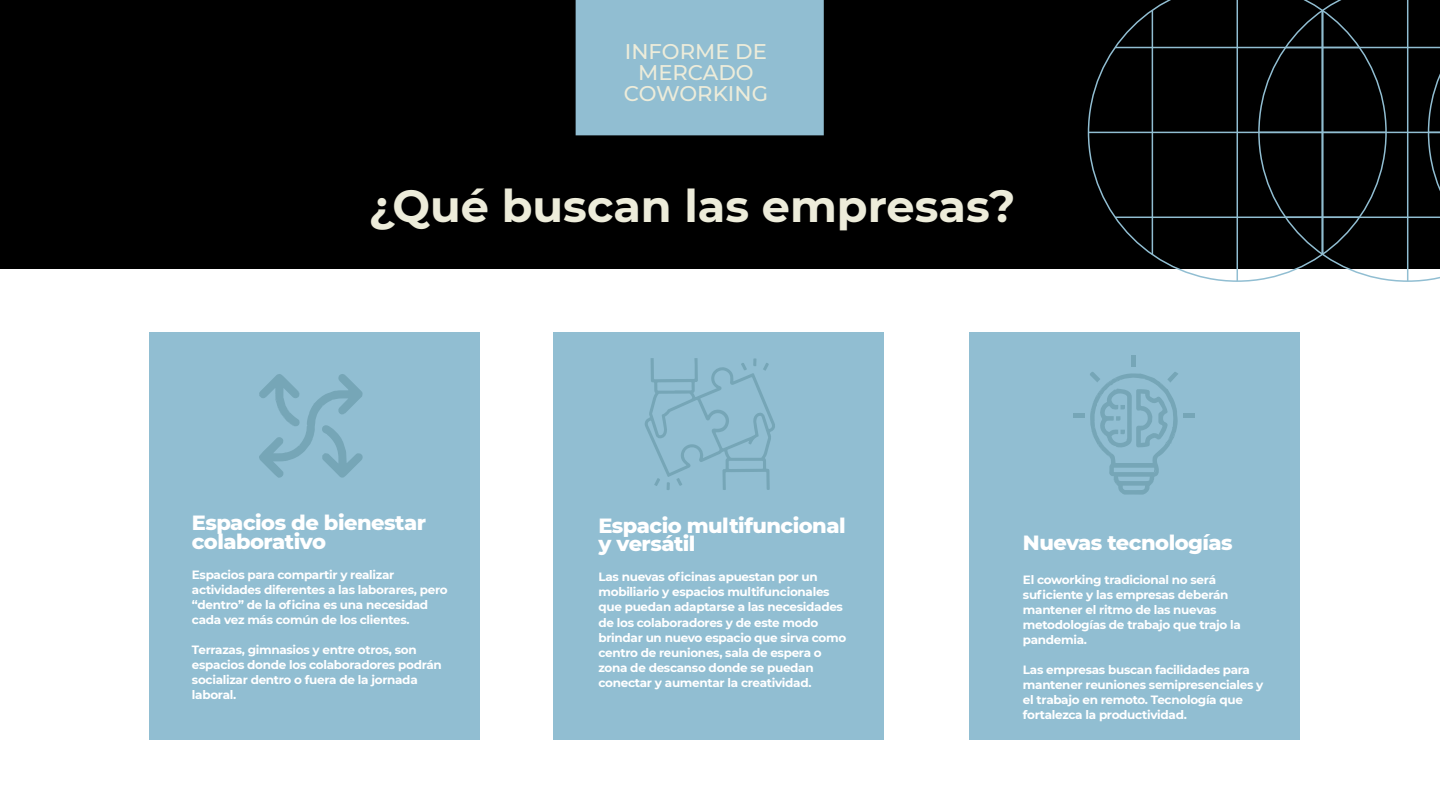
<style>
.page{position:relative;width:1440px;height:810px;background:#fff}
.page>*{position:absolute;margin:0;border:0;box-sizing:border-box;transform-origin:0 0}
.t1{font:700 44.7px "Montserrat";color:#edecda}
.t2{font:500 21.23px/21px "Montserrat";color:#edecda;text-align:center}
.t3{font:800 21px/18.8px "Montserrat";letter-spacing:-.025em;color:#fff}
.t4{font:700 12px/15px "Montserrat";letter-spacing:-.025em;color:#fff}
</style>
<div class="page">
<div style="left:0;top:0;width:1440px;height:269px;background:#000"></div>
<div style="left:576px;top:0;width:248px;height:135px;background:#91bed2"></div>
<div style="left:149px;top:333px;width:331px;height:407px;background:#91bed2"></div>
<div style="left:553px;top:333px;width:331px;height:407px;background:#91bed2"></div>
<div style="left:969px;top:333px;width:331px;height:407px;background:#91bed2"></div>
<svg style="left:1088px;top:0;width:170px;height:282px"></svg>
<hr style="left:1237px;top:0;width:1px;height:281px;background:#91bed2">
<hr style="left:1152px;top:10px;width:1px;height:245px;background:#91bed2">
<hr style="left:1089px;top:132px;width:297px;height:1px;background:#91bed2">
<hr style="left:1115px;top:217px;width:244px;height:1px;background:#91bed2">
<hr style="left:1115px;top:47px;width:244px;height:1px;background:#91bed2">
<svg style="left:1258px;top:0;width:170px;height:282px"></svg>
<hr style="left:1407px;top:0;width:1px;height:281px;background:#91bed2">
<hr style="left:1322px;top:10px;width:2px;height:245px;background:#91bed2">
<hr style="left:1259px;top:132px;width:181px;height:1px;background:#91bed2">
<hr style="left:1286px;top:217px;width:154px;height:1px;background:#91bed2">
<hr style="left:1286px;top:47px;width:154px;height:1px;background:#91bed2">
<svg style="left:1428px;top:46px;width:12px;height:235px"></svg>
<hr style="left:1132px;top:355px;width:4px;height:11px;background:#76a6b7">
<hr style="left:1184px;top:414px;width:11px;height:4px;background:#76a6b7">
<hr style="left:1073px;top:414px;width:11px;height:4px;background:#76a6b7">
<svg style="left:1090px;top:372px;width:88px;height:123px"></svg>
<svg style="left:645px;top:358px;width:130px;height:132px"></svg>
<svg style="left:259px;top:374px;width:104px;height:104px"></svg>
<h2 class="t2" style="left:624px;top:40px;width:146px">INFORME DE<br>MERCADO<br>COWORKING</h2>
<h1 class="t1" style="left:369px;top:174px;width:648px">¿Qué buscan las empresas?</h1>
<h3 class="t3" style="left:192px;top:512px;width:236px">Espacios de bienestar colaborativo</h3>
<p class="t4" style="left:192px;top:567px;width:257px">Espacios para compartir y realizar actividades diferentes a las laborares, pero “dentro” de la oficina es una necesidad cada vez más común de los clientes.</p>
<p class="t4" style="left:192px;top:642px;width:251px">Terrazas, gimnasios y entre otros, son espacios donde los colaboradores podrán socializar dentro o fuera de la jornada laboral.</p>
<h3 class="t3" style="left:598px;top:515px;width:249px">Espacio multifuncional y versátil</h3>
<p class="t4" style="left:598px;top:569px;width:249px">Las nuevas oficinas apuestan por un mobiliario y espacios multifuncionales que puedan adaptarse a las necesidades de los colaboradores y de este modo brindar un nuevo espacio que sirva como centro de reuniones, sala de espera o zona de descanso donde se puedan conectar y aumentar la creatividad.</p>
<h3 class="t3" style="left:1023px;top:532px;width:211px">Nuevas tecnologías</h3>
<p class="t4" style="left:1023px;top:571px;width:220px">El coworking tradicional no será suficiente y las empresas deberán mantener el ritmo de las nuevas metodologías de trabajo que trajo la pandemia.</p>
<p class="t4" style="left:1023px;top:661px;width:242px">Las empresas buscan facilidades para mantener reuniones semipresenciales y el trabajo en remoto. Tecnología que fortalezca la productividad.</p>
</div>
